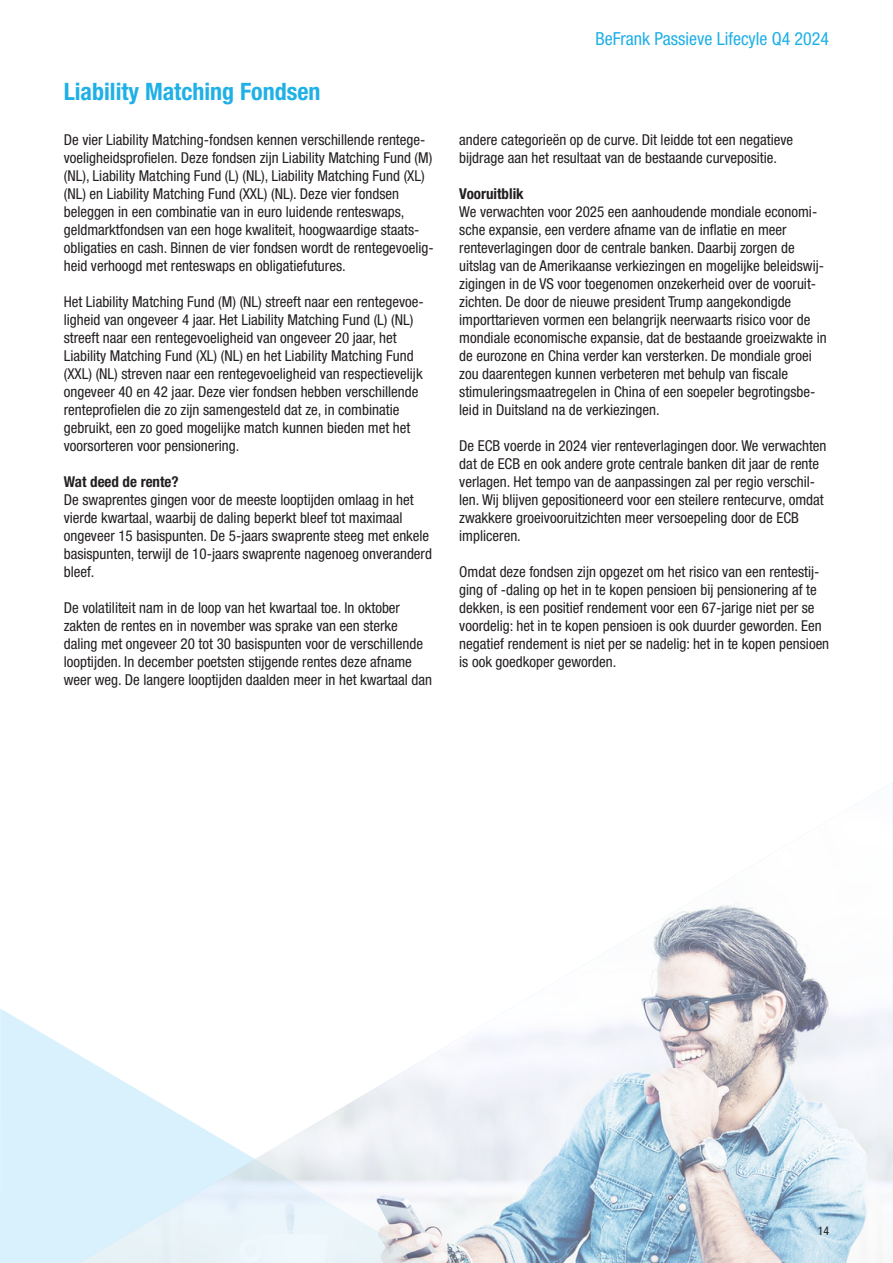
<style>
.page{position:relative;width:893px;height:1263px;background:#fff}
.page>*{position:absolute;margin:0;border:0;box-sizing:border-box;transform-origin:0 0}
.Tabeltekst_titel_16{font:700 condensed 24px "Helvetica Neue LT Std";color:#1fb0e6}
.t1{font:condensed 18px "Helvetica Neue LT Std";color:#1fb0e6}
.Platte_tekst_10_12_z{font:condensed 15px/18px "Helvetica Neue LT Std";color:#231f20}
.Platte_tekst_10_12_z-2{font:700 condensed 15px "Helvetica Neue LT Std";color:#231f20}
.NN_A4_Pagenumber_rig{font:condensed 12px "Helvetica Neue LT Std";color:#231f20}
</style>
<div class="page">
<svg style="left:1px;top:1009px;width:63px;height:254px;background:#dbf2fc"></svg>
<img style="left:76px;top:782px;width:817px;height:481px">
<svg style="left:0;top:1008px;width:1px;height:255px"></svg>
<p class="Tabeltekst_titel_16" style="left:64px;top:77px;width:258px">Liability Matching Fondsen</p>
<p class="Platte_tekst_10_12_z" style="left:64px;top:130px;width:371px">De vier Liability Matching-fondsen kennen verschillende rentege&shy;voeligheidsprofielen. Deze fondsen zijn Liability Matching Fund (M) (NL), Liability Matching Fund (L) (NL), Liability Matching Fund (XL) (NL) en Liability Matching Fund (XXL) (NL). Deze vier fondsen beleggen in een combinatie van in euro luidende renteswaps, geldmarktfondsen van een hoge kwaliteit, hoogwaardige staats&shy;obligaties en cash. Binnen de vier fondsen wordt de rentegevoelig&shy;heid verhoogd met renteswaps en obligatiefutures.</p>
<p class="Platte_tekst_10_12_z" style="left:64px;top:292px;width:361px">Het Liability Matching Fund (M) (NL) streeft naar een rentegevoe&shy;ligheid van ongeveer 4 jaar. Het Liability Matching Fund (L) (NL) streeft naar een rentegevoeligheid van ongeveer 20 jaar, het Liability Matching Fund (XL) (NL) en het Liability Matching Fund (XXL) (NL) streven naar een rentegevoeligheid van respectievelijk ongeveer 40 en 42 jaar. Deze vier fondsen hebben verschillende renteprofielen die zo zijn samengesteld dat ze, in combinatie gebruikt, een zo goed mogelijke match kunnen bieden met het voorsorteren voor pensionering.</p>
<p class="Platte_tekst_10_12_z-2" style="left:64px;top:472px;width:116px">Wat deed de rente?</p>
<p class="Platte_tekst_10_12_z" style="left:64px;top:490px;width:370px">De swaprentes gingen voor de meeste looptijden omlaag in het vierde kwartaal, waarbij de daling beperkt bleef tot maximaal ongeveer 15 basispunten. De 5-jaars swaprente steeg met enkele basispunten, terwijl de 10-jaars swaprente nagenoeg onveranderd bleef.</p>
<p class="Platte_tekst_10_12_z" style="left:64px;top:598px;width:370px">De volatiliteit nam in de loop van het kwartaal toe. In oktober zakten de rentes en in november was sprake van een sterke daling met ongeveer 20 tot 30 basispunten voor de verschillende looptijden. In december poetsten stijgende rentes deze afname weer weg. De langere looptijden daalden meer in het kwartaal dan</p>
<p class="t1" style="left:595px;top:28px;width:235px">BeFrank Passieve Lifecyle Q4 2024</p>
<p class="Platte_tekst_10_12_z" style="left:459px;top:130px;width:335px">andere categorieën op de curve. Dit leidde tot een negatieve bijdrage aan het resultaat van de bestaande curvepositie.</p>
<p class="Platte_tekst_10_12_z-2" style="left:459px;top:184px;width:66px">Vooruitblik</p>
<p class="Platte_tekst_10_12_z" style="left:459px;top:202px;width:369px">We verwachten voor 2025 een aanhoudende mondiale economi&shy;sche expansie, een verdere afname van de inflatie en meer renteverlagingen door de centrale banken. Daarbij zorgen de uitslag van de Amerikaanse verkiezingen en mogelijke beleidswij&shy;zigingen in de VS voor toegenomen onzekerheid over de vooruit&shy;zichten. De door de nieuwe president Trump aangekondigde importtarieven vormen een belangrijk neerwaarts risico voor de mondiale economische expansie, dat de bestaande groeizwakte in de eurozone en China verder kan versterken. De mondiale groei zou daarentegen kunnen verbeteren met behulp van fiscale stimuleringsmaatregelen in China of een soepeler begrotingsbe&shy;leid in Duitsland na de verkiezingen.</p>
<p class="Platte_tekst_10_12_z" style="left:459px;top:436px;width:369px">De ECB voerde in 2024 vier renteverlagingen door. We verwachten dat de ECB en ook andere grote centrale banken dit jaar de rente verlagen. Het tempo van de aanpassingen zal per regio verschil&shy;len. Wij blijven gepositioneerd voor een steilere rentecurve, omdat zwakkere groeivooruitzichten meer versoepeling door de ECB impliceren.</p>
<p class="Platte_tekst_10_12_z" style="left:459px;top:562px;width:371px">Omdat deze fondsen zijn opgezet om het risico van een rentestij&shy;ging of -daling op het in te kopen pensioen bij pensionering af te dekken, is een positief rendement voor een 67-jarige niet per se voordelig: het in te kopen pensioen is ook duurder geworden. Een negatief rendement is niet per se nadelig: het in te kopen pensioen is ook goedkoper geworden.</p>
<p class="NN_A4_Pagenumber_rig" style="left:818px;top:1224px;width:13px">14</p>
</div>
